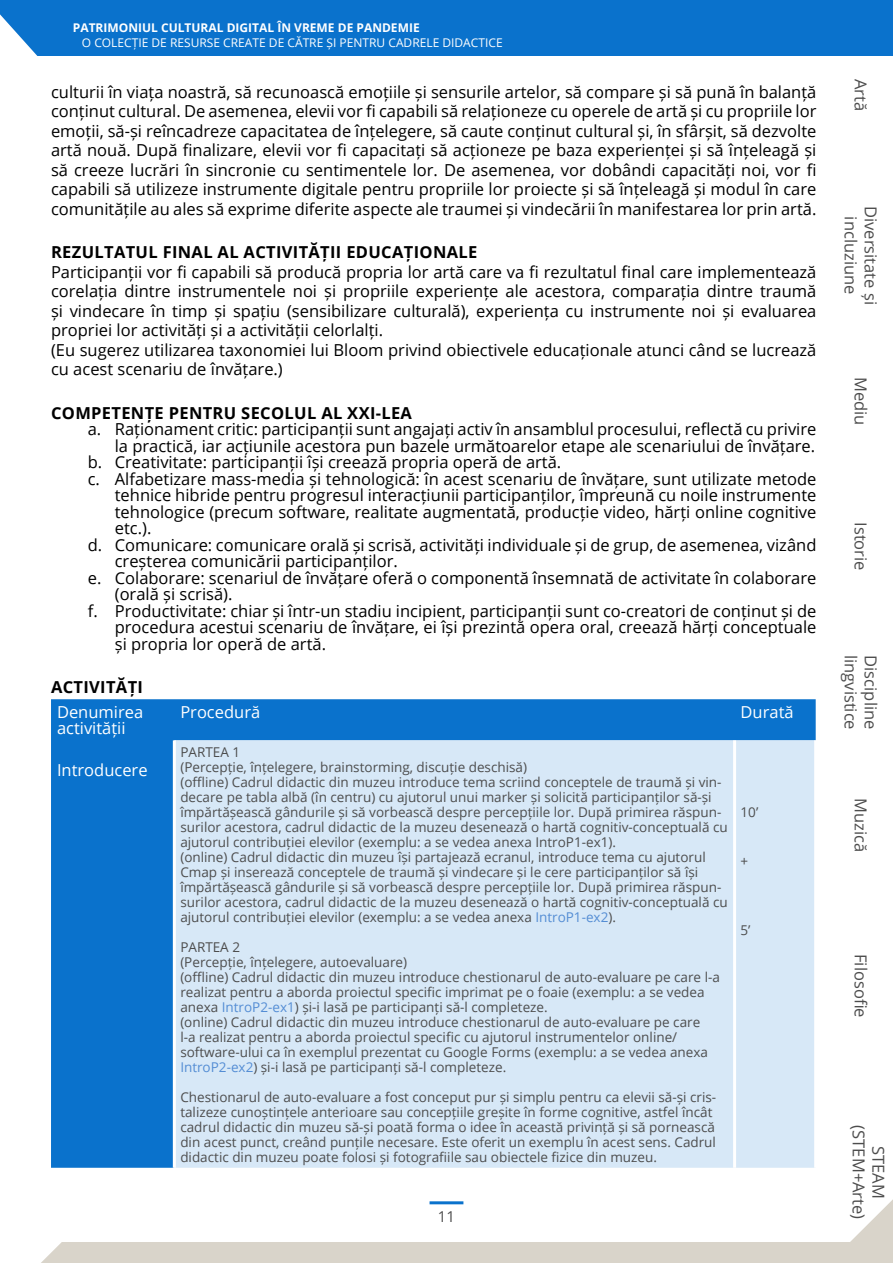
<style>
.page{position:relative;width:893px;height:1263px;background:#fff}
.page>*{position:absolute;margin:0;border:0;box-sizing:border-box;transform-origin:0 0}
.t1{font:16.5px/19.5px "Open Sans";color:#000;text-align:justify}
.t2{font:16.5px/19.8px "Open Sans";color:#4d4d4d;text-align:center}
.t3{font:700 16.5px "Open Sans";letter-spacing:.02em;color:#000}
.t4{font:16.5px/16.5px "Open Sans";color:#fff}
.t5{font:15px "Open Sans";color:#4d4d4d}
.t6{font:13.5px/15px "Open Sans";color:#4d4d4d}
.t7{font:12px "Open Sans";color:#fff}
.t8{font:700 12px "Open Sans";color:#fff}
.s1{color:#548dd4}
</style>
<div class="page">
<div style="left:0;top:0;width:893px;height:56px;background:#0a72cc"></div>
<div style="left:0;top:1242px;width:893px;height:21px;background:#d9d4ca"></div>
<svg style="left:0;top:1242px;width:62px;height:21px"></svg>
<svg style="left:0;top:14px;width:38px;height:42px"></svg>
<hr style="left:430px;top:1201px;width:33px;height:3px;background:#0a72cc">
<svg style="left:850px;top:1199px;width:43px;height:43px"></svg>
<div style="left:51px;top:699px;width:765px;height:469px;background:#0a72cc"></div>
<div style="left:176px;top:740px;width:638px;height:428px;background:#d7e8f7"></div>
<hr style="left:814px;top:740px;width:3px;height:428px;background:#fff">
<hr style="left:173px;top:740px;width:3px;height:428px;background:#fff">
<hr style="left:733px;top:740px;width:3px;height:428px;background:#fff">
<p class="t8" style="left:73px;top:19px;width:348px">PATRIMONIUL CULTURAL DIGITAL ÎN VREME DE PANDEMIE</p>
<p class="t7" style="left:82px;top:34px;width:422px">O COLECȚIE DE RESURSE CREATE DE CĂTRE ȘI PENTRU CADRELE DIDACTICE</p>
<p class="t1" style="left:51px;top:82px;width:767px">culturii în viața noastră, să recunoască emoțiile și sensurile artelor, să compare și să pună în balanță conținut cultural. De asemenea, elevii vor fi capabili să relaționeze cu operele de artă și cu propriile lor emoții, să-și reîncadreze capacitatea de înțelegere, să caute conținut cultural și, în sfârșit, să dezvolte artă nouă. După finalizare, elevii vor fi capacitați să acționeze pe baza experienței și să înțeleagă și să creeze lucrări în sincronie cu sentimentele lor. De asemenea, vor dobândi capacități noi, vor fi capabili să utilizeze instrumente digitale pentru propriile lor proiecte și să înțeleagă și modul în care comunitățile au ales să exprime diferite aspecte ale traumei și vindecării în manifestarea lor prin artă.</p>
<p class="t3" style="left:51px;top:241px;width:428px">REZULTATUL FINAL AL ACTIVITĂȚII EDUCAȚIONALE</p>
<p class="t1" style="left:51px;top:262px;width:767px;text-align:left">Participanții vor fi capabili să producă propria lor artă care va fi rezultatul final care implementează corelația dintre instrumentele noi și propriile experiențe ale acestora, comparația dintre traumă și vindecare în timp și spațiu (sensibilizare culturală), experiența cu instrumente noi și evaluarea propriei lor activități și a activității celorlalți.<br>(Eu sugerez utilizarea taxonomiei lui Bloom privind obiectivele educaționale atunci când se lucrează cu acest scenariu de învățare.)</p>
<p class="t3" style="left:51px;top:401px;width:362px">COMPETENȚE PENTRU SECOLUL AL XXI-LEA</p>
<p class="t1" style="left:88px;top:419px;width:730px">a. Raționament critic: participanții sunt angajați activ în ansamblul procesului, reflectă cu privire</p>
<p class="t1" style="left:115px;top:436px;width:702px">la practică, iar acțiunile acestora pun bazele următoarelor etape ale scenariului de învățare.</p>
<p class="t1" style="left:88px;top:452px;width:475px">b. Creativitate: participanții își creează propria operă de artă.</p>
<p class="t1" style="left:88px;top:469px;width:730px">c. Alfabetizare mass-media și tehnologică: în acest scenariu de învățare, sunt utilizate metode</p>
<p class="t1" style="left:115px;top:485px;width:703px">tehnice hibride pentru progresul interacțiunii participanților, împreună cu noile instrumente</p>
<p class="t1" style="left:115px;top:502px;width:703px">tehnologice (precum software, realitate augmentată, producție video, hărți online cognitive</p>
<p class="t1" style="left:115px;top:518px;width:38px">etc.).</p>
<p class="t1" style="left:88px;top:535px;width:730px">d. Comunicare: comunicare orală și scrisă, activități individuale și de grup, de asemenea, vizând</p>
<p class="t1" style="left:115px;top:551px;width:284px">creșterea comunicării participanților.</p>
<p class="t1" style="left:88px;top:568px;width:730px">e. Colaborare: scenariul de învățare oferă o componentă însemnată de activitate în colaborare</p>
<p class="t1" style="left:115px;top:584px;width:119px">(orală și scrisă).</p>
<p class="t1" style="left:88px;top:601px;width:730px">f. Productivitate: chiar și într-un stadiu incipient, participanții sunt co-creatori de conținut și de</p>
<p class="t1" style="left:115px;top:617px;width:703px">procedura acestui scenariu de învățare, ei își prezintă opera oral, creează hărți conceptuale</p>
<p class="t1" style="left:115px;top:634px;width:213px">și propria lor operă de artă.</p>
<p class="t3" style="left:51px;top:676px;width:94px">ACTIVITĂȚI</p>
<p class="t4" style="left:57px;top:703px;width:88px">Denumirea activității</p>
<p class="t4" style="left:180px;top:703px;width:81px">Procedură</p>
<p class="t4" style="left:741px;top:703px;width:55px">Durată</p>
<p class="t4" style="left:57px;top:761px;width:92px">Introducere</p>
<p class="t6" style="left:180px;top:744px;width:549px">PARTEA 1<br>(Percepție, înțelegere, brainstorming, discuție deschisă)<br>(offline) Cadrul didactic din muzeu introduce tema scriind conceptele de traumă și vin&shy;decare pe tabla albă (în centru) cu ajutorul unui marker și solicită participanților să-și împărtășească gândurile și să vorbească despre percepțiile lor. După primirea răspun&shy;surilor acestora, cadrul didactic de la muzeu desenează o hartă cognitiv-conceptuală cu ajutorul contribuției elevilor (exemplu: a se vedea anexa IntroP1-ex1).<br>(online) Cadrul didactic din muzeu își partajează ecranul, introduce tema cu ajutorul Cmap și inserează conceptele de traumă și vindecare și le cere participanților să își împărtășească gândurile și să vorbească despre percepțiile lor. După primirea răspun&shy;surilor acestora, cadrul didactic de la muzeu desenează o hartă cognitiv-conceptuală cu ajutorul contribuției elevilor (exemplu: a se vedea anexa <span class="s1">IntroP1-ex2</span>).</p>
<p class="t6" style="left:180px;top:939px;width:541px">PARTEA 2<br>(Percepție, înțelegere, autoevaluare)<br>(offline) Cadrul didactic din muzeu introduce chestionarul de auto-evaluare pe care l-a realizat pentru a aborda proiectul specific imprimat pe o foaie (exemplu: a se vedea anexa <span class="s1">IntroP2-ex1</span>) și-i lasă pe participanți să-l completeze.<br>(online) Cadrul didactic din muzeu introduce chestionarul de auto-evaluare pe care<br>l-a realizat pentru a aborda proiectul specific cu ajutorul instrumentelor online/ software-ului ca în exemplul prezentat cu Google Forms (exemplu: a se vedea anexa <span class="s1">IntroP2-ex2</span>) și-i lasă pe participanți să-l completeze.</p>
<p class="t6" style="left:180px;top:1089px;width:537px">Chestionarul de auto-evaluare a fost conceput pur și simplu pentru ca elevii să-și cris&shy;talizeze cunoștințele anterioare sau concepțiile greșite în forme cognitive, astfel încât cadrul didactic din muzeu să-și poată forma o idee în această privință și să pornească din acest punct, creând punțile necesare. Este oferit un exemplu în acest sens. Cadrul didactic din muzeu poate folosi și fotografiile sau obiectele fizice din muzeu.</p>
<p class="t6" style="left:741px;top:804px;width:19px">10’</p>
<p class="t6" style="left:741px;top:853px;width:9px">+</p>
<p class="t6" style="left:741px;top:922px;width:12px">5’</p>
<p class="t5" style="left:438px;top:1206px;width:19px">11</p>
<p class="t2" style="left:871px;top:79px;width:34px;rotate:90deg">Artă</p>
<p class="t2" style="left:881px;top:206px;width:100px;rotate:90deg">Diversitate și incluziune</p>
<p class="t2" style="left:871px;top:377px;width:50px;rotate:90deg">Mediu</p>
<p class="t2" style="left:871px;top:522px;width:50px;rotate:90deg">Istorie</p>
<p class="t2" style="left:861px;top:655px;width:76px;rotate:90deg">lingvistice</p>
<p class="t2" style="left:881px;top:655px;width:75px;rotate:90deg">Discipline</p>
<p class="t2" style="left:871px;top:798px;width:55px;rotate:90deg">Muzică</p>
<p class="t2" style="left:871px;top:954px;width:65px;rotate:90deg">Filosofie</p>
<p class="t2" style="left:889px;top:1125px;width:95px;rotate:90deg">STEAM (STEM+Arte)</p>
</div>
